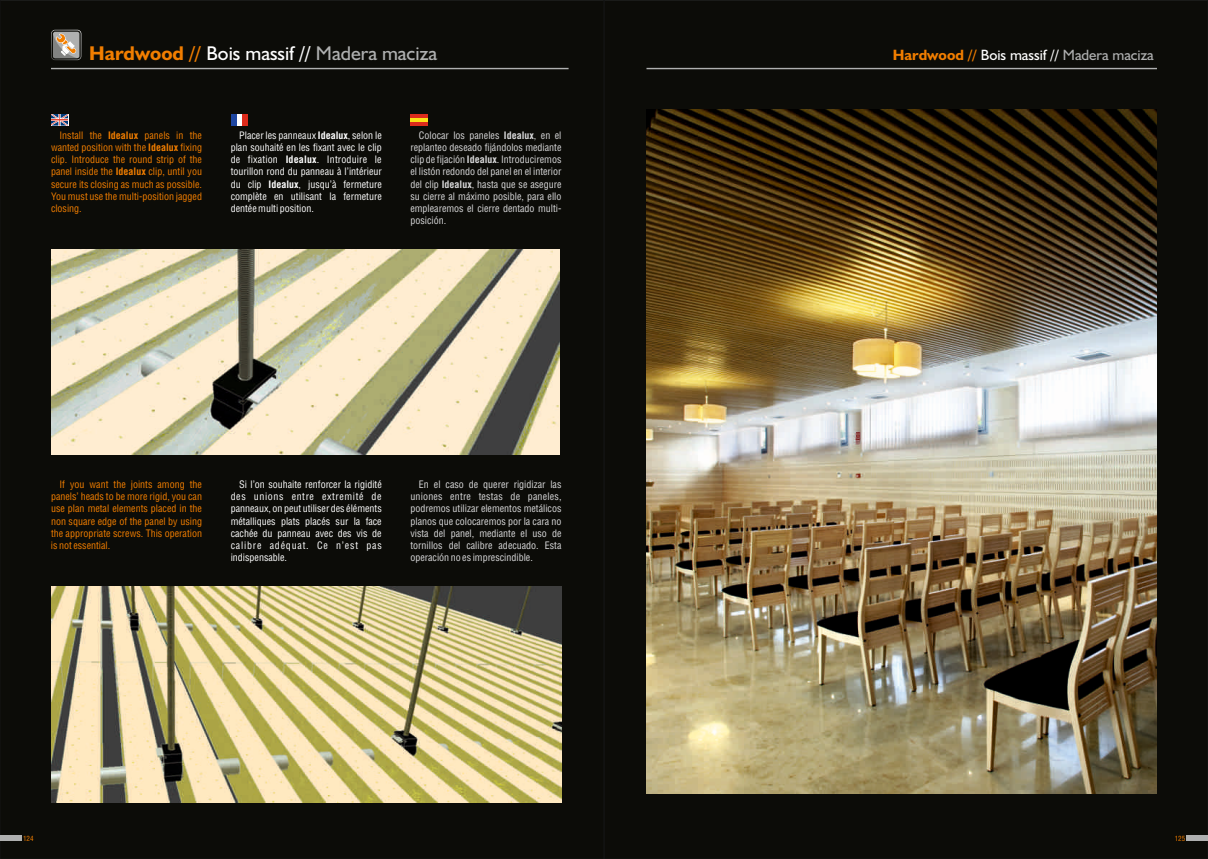
<style>
.page{position:relative;width:1208px;height:859px;background:#fff}
.page>*{position:absolute;margin:0;border:0;box-sizing:border-box;transform-origin:0 0}
.t1{font:20px "Humanist 521 BT";color:#fff}
.t2{font:15px "Humanist 521 BT";color:#fff}
.t3{font:10px/12.2px "Switzerland Condensed";color:#d9d9da;text-align:justify}
.t4{font:10px/12.2px "Switzerland Condensed";color:#fff;text-align:justify}
.t5{font:10px/12.2px "Switzerland Condensed";color:#f27e00;text-align:justify}
.t6{font:7px "Switzerland Condensed";color:#f27e00}
.s1{font-weight:700;color:#f27e00}
.s2{color:#afb0b0}
</style>
<div class="page">
<div style="left:603px;top:0;width:605px;height:859px;background:#0c0c08;border:1px solid #151616"></div>
<div style="left:0;top:0;width:604px;height:859px;background:#0c0c08;border:1px solid #151616"></div>
<div style="left:1186px;top:835px;width:22px;height:5px;background:#afb0b0"></div>
<div style="left:0;top:835px;width:22px;height:5px;background:#afb0b0"></div>
<hr style="left:51px;top:68px;width:517px;height:1px;background:#afb0b0">
<svg style="left:51px;top:30px;width:30px;height:30px"></svg>
<hr style="left:646px;top:68px;width:511px;height:1px;background:#afb0b0">
<img style="left:51px;top:249px;width:509px;height:206px">
<img style="left:51px;top:586px;width:510px;height:216px">
<img style="left:646px;top:110px;width:511px;height:684px">
<hr style="left:410px;top:114px;width:17px;height:4px;background:#dd2b1c">
<hr style="left:410px;top:118px;width:17px;height:4px;background:#fbe116">
<hr style="left:410px;top:122px;width:17px;height:4px;background:#dd2b1c">
<svg style="left:51px;top:114px;width:17px;height:12px"></svg>
<div style="left:242px;top:114px;width:6px;height:12px;background:#dd2b1c"></div>
<div style="left:236px;top:114px;width:6px;height:12px;background:#fff"></div>
<div style="left:231px;top:114px;width:5px;height:12px;background:#1e46a1"></div>
<h1 class="t1" style="left:89px;top:45px;width:349px"><span class="s1">Hardwood //</span> Bois massif // <span class="s2">Madera maciza</span></h1>
<h2 class="t2" style="left:892px;top:49px;width:262px"><span class="s1">Hardwood //</span> Bois massif // <span class="s2">Madera maciza</span></h2>
<p class="t5" style="left:51px;top:130px;width:153px;text-indent:9px">Install the Idealux panels in the wanted position with the Idealux fixing clip. Introduce the round strip of the panel inside the Idealux clip, until you secure its closing as much as possible.<br>You must use the multi-position jagged closing.</p>
<p class="t4" style="left:231px;top:130px;width:153px;text-indent:9px">Placer les panneaux Idealux, selon le plan souhaité en les fixant avec le clip de fixation Idealux. Introduire le tourillon rond du panneau à l'intérieur du clip Idealux, jusqu'à fermeture complète en utilisant la fermeture dentée multi position.</p>
<p class="t3" style="left:410px;top:130px;width:153px;text-indent:9px">Colocar los paneles Idealux, en el replanteo deseado fijándolos mediante clip de fijación Idealux. Introduciremos el listón redondo del panel en el interior del clip Idealux, hasta que se asegure su cierre al máximo posible, para ello emplearemos el cierre dentado multi&shy;posición.</p>
<p class="t5" style="left:51px;top:480px;width:153px;text-indent:9px">If you want the joints among the panels' heads to be more rigid, you can use plan metal elements placed in the non square edge of the panel by using the appropriate screws. This operation is not essential.</p>
<p class="t4" style="left:231px;top:480px;width:153px;text-indent:9px">Si l'on souhaite renforcer la rigidité des unions entre extremité de panneaux, on peut utiliser des éléments métalliques plats placés sur la face cachée du panneau avec des vis de calibre adéquat. Ce n'est pas indispensable.</p>
<p class="t3" style="left:410px;top:480px;width:153px;text-indent:9px">En el caso de querer rigidizar las uniones entre testas de paneles, podremos utilizar elementos metálicos planos que colocaremos por la cara no vista del panel, mediante el uso de tornillos del calibre adecuado. Esta operación no es imprescindible.</p>
<p class="t6" style="left:23px;top:834px;width:12px">124</p>
<p class="t6" style="left:1174px;top:834px;width:12px">125</p>
</div>
